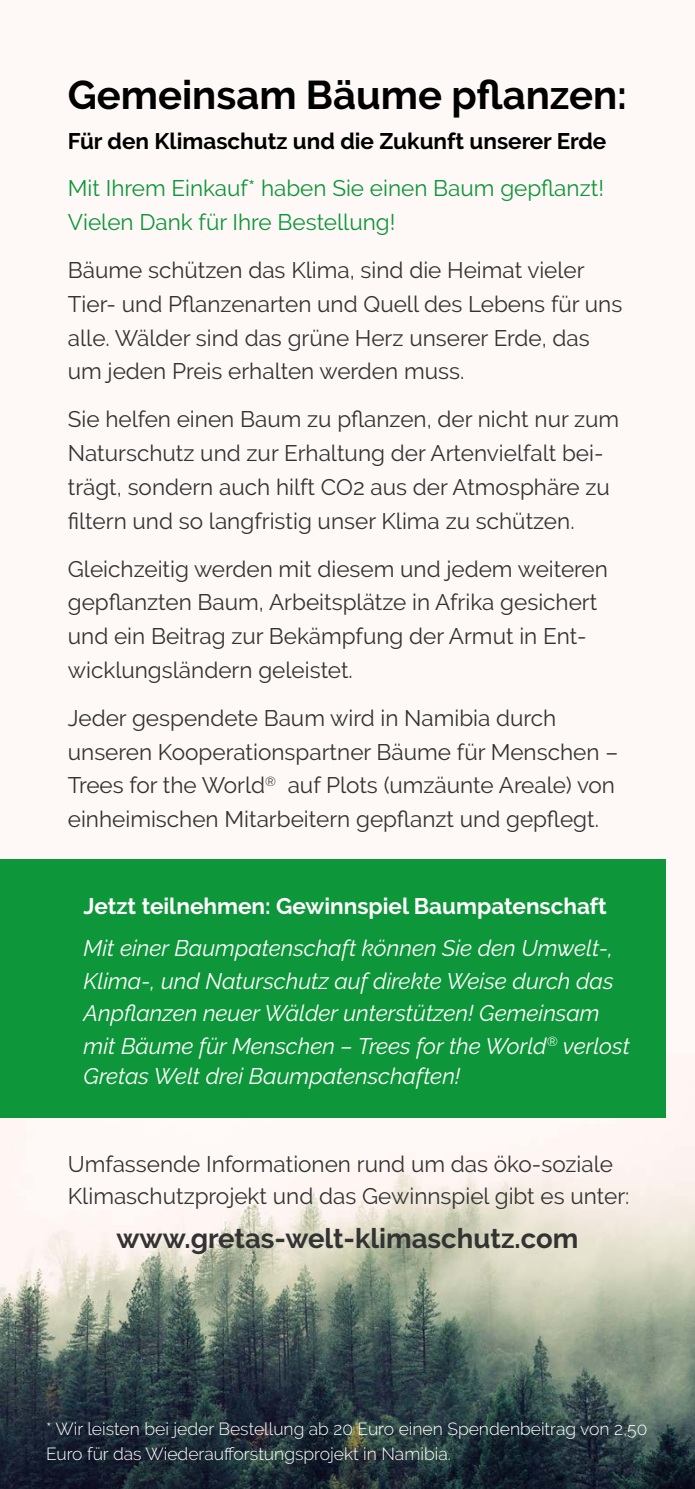
<style>
.page{position:relative;width:695px;height:1489px;background:#fff}
.page>*{position:absolute;margin:0;border:0;box-sizing:border-box;transform-origin:0 0}
.t1{font:700 40px "Raleway";color:#000}
.t2{font:700 27.5px "Raleway";color:#333}
.t3{font:22.5px/33.8px "Raleway";color:#333}
.t4{font:italic 22.5px/32.5px "Raleway";color:#fff}
.t5{font:22.5px/33.8px "Raleway";color:#0d963a}
.t6{font:700 22.5px "Raleway";color:#fff}
.t7{font:700 22.5px "Raleway";color:#000}
.t8{font:300 17.5px/25px "Raleway";color:#fff}
</style>
<div class="page">
<div style="left:0;top:0;width:694px;height:1488px;background:#fef9f6"></div>
<img style="left:0;top:1054px;width:694px;height:434px">
<div style="left:0;top:859px;width:665px;height:258px;background:#0d963a"></div>
<h1 class="t1" style="left:68px;top:72px;width:560px">Gemeinsam Bäume pflanzen:</h1>
<p class="t7" style="left:68px;top:128px;width:540px">Für den Klimaschutz und die Zukunft unserer Erde</p>
<p class="t5" style="left:68px;top:171px;width:537px">Mit Ihrem Einkauf* haben Sie einen Baum gepflanzt!<br>Vielen Dank für Ihre Bestellung!</p>
<p class="t3" style="left:68px;top:253px;width:556px">Bäume schützen das Klima, sind die Heimat vieler Tier- und Pflanzenarten und Quell des Lebens für uns alle. Wälder sind das grüne Herz unserer Erde, das um jeden Preis erhalten werden muss.</p>
<p class="t3" style="left:68px;top:402px;width:553px">Sie helfen einen Baum zu pflanzen, der nicht nur zum Naturschutz und zur Erhaltung der Artenvielfalt bei&shy;trägt, sondern auch hilft CO2 aus der Atmosphäre zu filtern und so langfristig unser Klima zu schützen.</p>
<p class="t3" style="left:68px;top:551px;width:541px">Gleichzeitig werden mit diesem und jedem weiteren gepflanzten Baum, Arbeitsplätze in Afrika gesichert und ein Beitrag zur Bekämpfung der Armut in Ent&shy;wicklungsländern geleistet.</p>
<p class="t3" style="left:68px;top:701px;width:551px">Jeder gespendete Baum wird in Namibia durch unseren Kooperationspartner Bäume für Menschen – Trees for the World<sup>®</sup> auf Plots (umzäunte Areale) von einheimischen Mitarbeitern gepflanzt und gepflegt.</p>
<p class="t6" style="left:84px;top:892px;width:524px">Jetzt teilnehmen: Gewinnspiel Baumpatenschaft</p>
<p class="t4" style="left:84px;top:932px;width:547px">Mit einer Baumpatenschaft können Sie den Umwelt-, Klima-, und Naturschutz auf direkte Weise durch das Anpflanzen neuer Wälder unterstützen! Gemeinsam mit Bäume für Menschen – Trees for the World<sup>®</sup> verlost</p>
<p class="t4" style="left:84px;top:1059px;width:378px">Gretas Welt drei Baumpatenschaften!</p>
<p class="t3" style="left:68px;top:1147px;width:563px;line-height:32.5px">Umfassende Informationen rund um das öko-soziale<br>Klimaschutzprojekt und das Gewinnspiel gibt es unter:</p>
<p class="t2" style="left:116px;top:1222px;width:463px">www.gretas-welt-klimaschutz.com</p>
<p class="t8" style="left:46px;top:1415px;width:602px">* Wir leisten bei jeder Bestellung ab 20 Euro einen Spendenbeitrag von 2,50<br>Euro für das Wiederaufforstungsprojekt in Namibia.</p>
</div>
